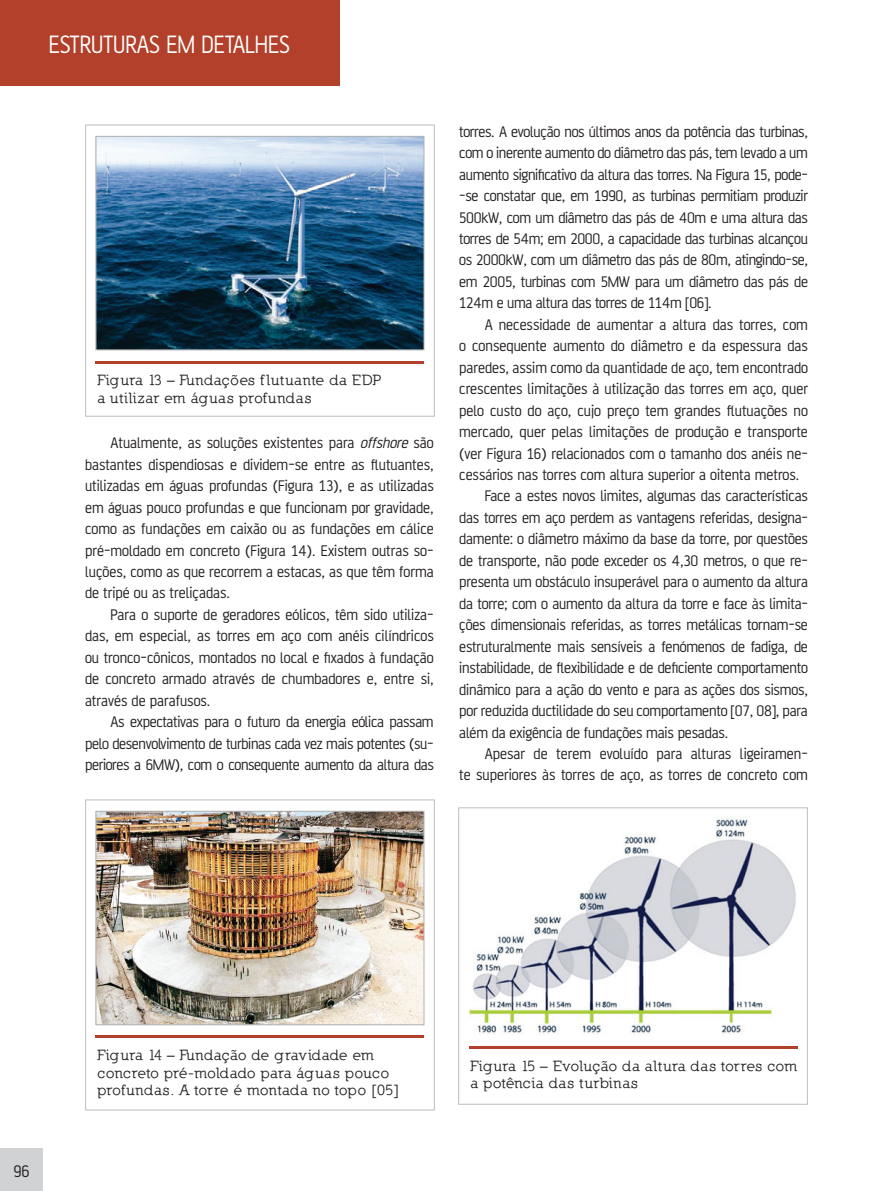
<style>
.page{position:relative;width:893px;height:1191px;background:#fff}
.page>*{position:absolute;margin:0;border:0;box-sizing:border-box;transform-origin:0 0}
.t1{font:27px "AF Battersea";color:#fff;scale:.95 1}
.t2{font:18px "AF Battersea";color:#231f20}
.t3{font:16.5px/21.5px "AF Battersea";letter-spacing:-.01em;color:#231f20;text-align:justify}
.t4{font:700 15px/17.2px "Nilland";letter-spacing:.035em;color:#231f20}
.s1{font-style:italic}
</style>
<div class="page">
<div style="left:0;top:1148px;width:43px;height:43px;background:#d1d2d4"></div>
<div style="left:0;top:0;width:340px;height:85px;background:#b2402a"></div>
<div style="left:85px;top:125px;width:349px;height:291px;border:1px solid #bcbdc0"></div>
<svg style="left:96px;top:361px;width:328px;height:2px"></svg>
<svg style="left:96px;top:136px;width:328px;height:214px;background:#3e6988"></svg>
<div style="left:85px;top:799px;width:349px;height:311px;border:1px solid #bcbdc0"></div>
<svg style="left:96px;top:1036px;width:328px;height:2px"></svg>
<img style="left:96px;top:811px;width:328px;height:214px">
<div style="left:458px;top:807px;width:349px;height:297px;border:1px solid #bcbdc0"></div>
<svg style="left:469px;top:1046px;width:328px;height:2px"></svg>
<img style="left:469px;top:819px;width:327px;height:215px">
<h1 class="t1" style="left:49px;top:30px;width:255px">ESTRUTURAS EM DETALHES</h1>
<p class="t4" style="left:97px;top:371px;width:285px">Figura 13 – Fundações f lutuante da EDP a utilizar em águas profundas</p>
<p class="t3" style="left:85px;top:432px;width:350px;text-indent:26px">Atualmente, as soluções existentes para <span class="s1">offshore</span> são bastantes dispendiosas e dividem-se entre as flutuantes, utilizadas em águas profundas (Figura 13), e as utilizadas em águas pouco profundas e que funcionam por gravidade, como as fundações em caixão ou as fundações em cálice pré‑moldado em concreto (Figura 14). Existem outras so&shy;luções, como as que recorrem a estacas, as que têm forma de tripé ou as treliçadas.</p>
<p class="t3" style="left:85px;top:604px;width:350px;text-indent:26px">Para o suporte de geradores eólicos, têm sido utiliza&shy;das, em especial, as torres em aço com anéis cilíndricos ou tronco-cônicos, montados no local e fixados à fundação de concreto armado através de chumbadores e, entre si, através de parafusos.</p>
<p class="t3" style="left:85px;top:711px;width:350px;text-indent:26px">As expectativas para o futuro da energia eólica passam pelo desenvolvimento de turbinas cada vez mais potentes (su&shy;periores a 6MW), com o consequente aumento da altura das</p>
<p class="t3" style="left:459px;top:120px;width:350px">torres. A evolução nos últimos anos da potência das turbinas, com o inerente aumento do diâmetro das pás, tem levado a um aumento significativo da altura das torres. Na Figura 15, pode--se constatar que, em 1990, as turbinas permitiam produzir 500kW, com um diâmetro das pás de 40m e uma altura das torres de 54m; em 2000, a capacidade das turbinas alcançou os 2000kW, com um diâmetro das pás de 80m, atingindo-se, em 2005, turbinas com 5MW para um diâmetro das pás de 124m e uma altura das torres de 114m [06].</p>
<p class="t3" style="left:485px;top:314px;width:325px">A necessidade de aumentar a altura das torres, com</p>
<p class="t3" style="left:459px;top:335px;width:350px">o consequente aumento do diâmetro e da espessura das</p>
<p class="t3" style="left:459px;top:356px;width:350px">paredes, assim como da quantidade de aço, tem encontrado</p>
<p class="t3" style="left:459px;top:378px;width:350px">crescentes limitações à utilização das torres em aço, quer</p>
<p class="t3" style="left:459px;top:399px;width:350px">pelo custo do aço, cujo preço tem grandes flutuações no</p>
<p class="t3" style="left:459px;top:421px;width:350px">mercado, quer pelas limitações de produção e transporte</p>
<p class="t3" style="left:459px;top:442px;width:350px">(ver Figura 16) relacionados com o tamanho dos anéis ne-</p>
<p class="t3" style="left:459px;top:464px;width:342px">cessários nas torres com altura superior a oitenta metros.</p>
<p class="t3" style="left:485px;top:485px;width:325px">Face a estes novos limites, algumas das características</p>
<p class="t3" style="left:459px;top:507px;width:350px">das torres em aço perdem as vantagens referidas, designa-</p>
<p class="t3" style="left:459px;top:528px;width:350px">damente: o diâmetro máximo da base da torre, por questões</p>
<p class="t3" style="left:459px;top:549px;width:350px">de transporte, não pode exceder os 4,30 metros, o que re-</p>
<p class="t3" style="left:459px;top:571px;width:350px">presenta um obstáculo insuperável para o aumento da altura</p>
<p class="t3" style="left:459px;top:592px;width:350px">da torre; com o aumento da altura da torre e face às limita-</p>
<p class="t3" style="left:459px;top:614px;width:350px">ções dimensionais referidas, as torres metálicas tornam-se</p>
<p class="t3" style="left:459px;top:635px;width:350px">estruturalmente mais sensíveis a fenómenos de fadiga, de</p>
<p class="t3" style="left:459px;top:657px;width:350px">instabilidade, de flexibilidade e de deficiente comportamento</p>
<p class="t3" style="left:459px;top:678px;width:350px">dinâmico para a ação do vento e para as ações dos sismos,</p>
<p class="t3" style="left:459px;top:700px;width:350px">por reduzida ductilidade do seu comportamento [07, 08], para</p>
<p class="t3" style="left:459px;top:721px;width:270px">além da exigência de fundações mais pesadas.</p>
<p class="t3" style="left:485px;top:743px;width:325px">Apesar de terem evoluído para alturas ligeiramen-</p>
<p class="t3" style="left:459px;top:764px;width:350px">te superiores às torres de aço, as torres de concreto com</p>
<p class="t2" style="left:13px;top:1161px;width:18px">96</p>
<p class="t4" style="left:97px;top:1046px;width:303px">Figura 14 – Fundação de gravidade em concreto pré-moldado para águas pouco profundas. A torre é montada no topo [05]</p>
<p class="t4" style="left:470px;top:1056px;width:328px">Figura 15 – Evolução da altura das torres com a potência das turbinas</p>
</div>
